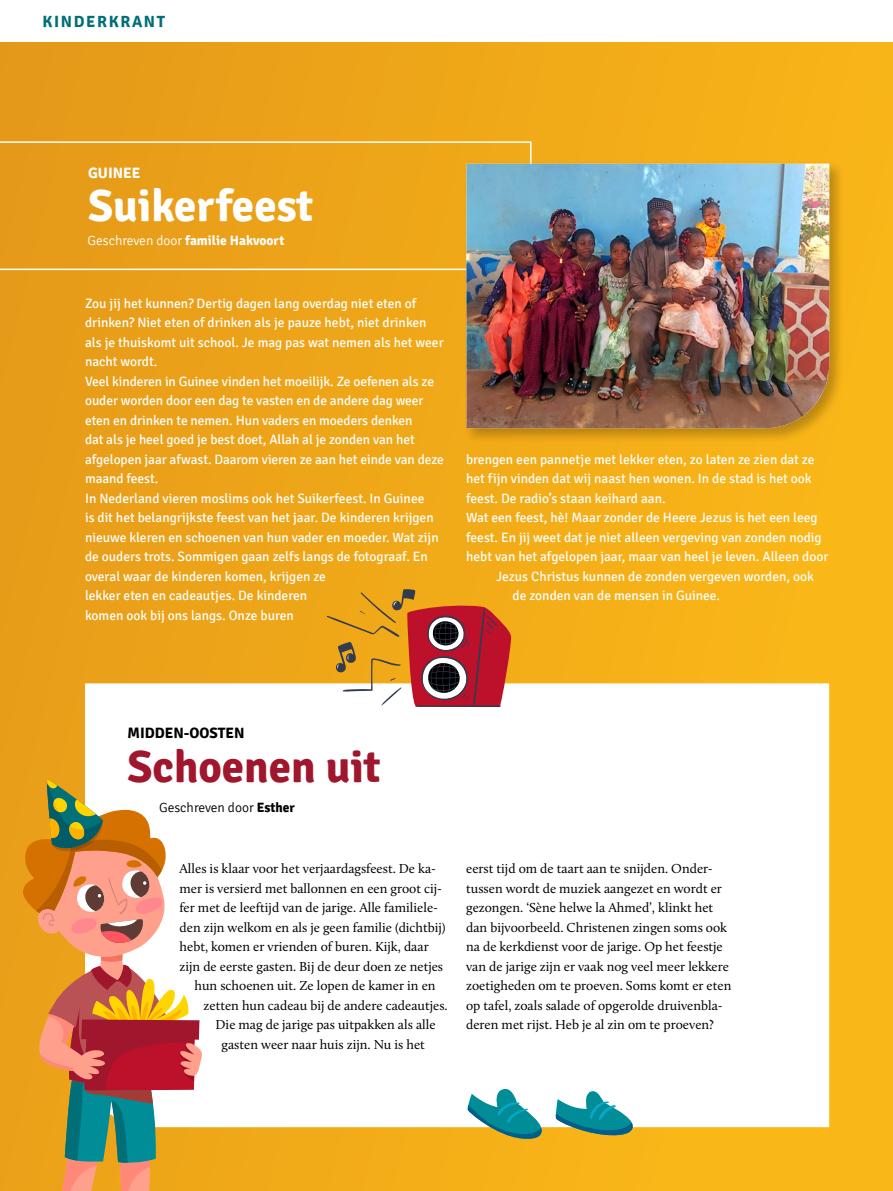
<style>
.page{position:relative;width:893px;height:1191px;background:#fff}
.page>*{position:absolute;margin:0;border:0;box-sizing:border-box;transform-origin:0 0}
.t1{font:700 45px "Signika";color:#a0162d}
.t2{font:700 45px "Signika";color:#fff}
.t3{font:700 16.2px "Signika";letter-spacing:.1em;color:#006f78}
.t4{font:700 15px "Signika";color:#000}
.t5{font:700 15px "Signika";color:#fff}
.t6{font:13.5px/19.5px "Signika";color:#fff}
.t7{font:13.5px/19.5px "Calluna";color:#000}
.t8{font:700 13.5px "Signika";color:#fff}
.t9{font:300 13.5px "Signika";color:#000}
.s1{font-weight:300}
.s2{font-weight:700}
</style>
<div class="page">
<div style="left:0;top:43px;width:893px;height:1148px;background:linear-gradient(to right,#e79b19,#fbb818)"></div>
<svg style="left:85px;top:683px;width:744px;height:444px"></svg>
<div style="left:0;top:141px;width:532px;height:130px;background:#eba119"></div>
<div style="left:463px;top:160px;width:382px;height:284px;background:#000;opacity:.25"></div>
<img style="left:466px;top:164px;width:363px;height:264px">
<svg style="left:327px;top:589px;width:185px;height:118px;background:#c77743"></svg>
<svg style="left:468px;top:1088px;width:75px;height:52px"></svg>
<svg style="left:556px;top:1088px;width:80px;height:49px"></svg>
<svg style="left:17px;top:779px;width:186px;height:412px"></svg>
<p class="t3" style="left:43px;top:12px;width:124px">KINDERKRANT</p>
<p class="t5" style="left:88px;top:164px;width:54px">GUINEE</p>
<h1 class="t2" style="left:88px;top:178px;width:227px">Suikerfeest</h1>
<p class="t8" style="left:87px;top:232px;width:198px"><span class="s1">Geschreven door</span> familie Hakvoort</p>
<p class="t6" style="left:85px;top:293px;width:360px">Zou jij het kunnen? Dertig dagen lang overdag niet eten of drinken? Niet eten of drinken als je pauze hebt, niet drinken als je thuiskomt uit school. Je mag pas wat nemen als het weer nacht wordt.<br>Veel kinderen in Guinee vinden het moeilijk. Ze oefenen als ze ouder worden door een dag te vasten en de andere dag weer eten en drinken te nemen. Hun vaders en moeders denken<br>dat als je heel goed je best doet, Allah al je zonden van het afgelopen jaar afwast. Daarom vieren ze aan het einde van deze maand feest.<br>In Nederland vieren moslims ook het Suikerfeest. In Guinee<br>is dit het belangrijkste feest van het jaar. De kinderen krijgen nieuwe kleren en schoenen van hun vader en moeder. Wat zijn de ouders trots. Sommigen gaan zelfs langs de fotograaf. En overal waar de kinderen komen, krijgen ze<br>lekker eten en cadeautjes. De kinderen<br>komen ook bij ons langs. Onze buren</p>
<p class="t6" style="left:466px;top:449px;width:350px">brengen een pannetje met lekker eten, zo laten ze zien dat ze</p>
<p class="t6" style="left:466px;top:469px;width:347px">het fijn vinden dat wij naast hen wonen. In de stad is het ook</p>
<p class="t6" style="left:466px;top:488px;width:201px">feest. De radio’s staan keihard aan.</p>
<p class="t6" style="left:466px;top:508px;width:353px">Wat een feest, hè! Maar zonder de Heere Jezus is het een leeg</p>
<p class="t6" style="left:466px;top:527px;width:357px">feest. En jij weet dat je niet alleen vergeving van zonden nodig</p>
<p class="t6" style="left:466px;top:547px;width:364px">hebt van het afgelopen jaar, maar van heel je leven. Alleen door</p>
<p class="t6" style="left:496px;top:566px;width:319px">Jezus Christus kunnen de zonden vergeven worden, ook</p>
<p class="t6" style="left:513px;top:586px;width:209px">de zonden van de mensen in Guinee.</p>
<p class="t4" style="left:128px;top:723px;width:118px">MIDDEN-OOSTEN</p>
<h1 class="t1" style="left:128px;top:740px;width:254px">Schoenen uit</h1>
<p class="t9" style="left:159px;top:800px;width:137px">Geschreven door <span class="s2">Esther</span></p>
<p class="t7" style="left:180px;top:859px;width:258px">Alles is klaar voor het verjaardagsfeest. De ka-</p>
<p class="t7" style="left:180px;top:878px;width:264px">mer is versierd met ballonnen en een groot cij-</p>
<p class="t7" style="left:180px;top:898px;width:260px">fer met de leeftijd van de jarige. Alle familiele-</p>
<p class="t7" style="left:180px;top:917px;width:268px">den zijn welkom en als je geen familie (dichtbij)</p>
<p class="t7" style="left:180px;top:937px;width:251px">hebt, komen er vrienden of buren. Kijk, daar</p>
<p class="t7" style="left:180px;top:956px;width:265px">zijn de eerste gasten. Bij de deur doen ze netjes</p>
<p class="t7" style="left:195px;top:976px;width:243px">hun schoenen uit. Ze lopen de kamer in en</p>
<p class="t7" style="left:204px;top:995px;width:246px">zetten hun cadeau bij de andere cadeautjes.</p>
<p class="t7" style="left:216px;top:1015px;width:222px">Die mag de jarige pas uitpakken als alle</p>
<p class="t7" style="left:222px;top:1034px;width:205px">gasten weer naar huis zijn. Nu is het</p>
<p class="t7" style="left:466px;top:859px;width:267px">eerst tijd om de taart aan te snijden. Onder&shy;tussen wordt de muziek aangezet en wordt er gezongen. ‘Sène helwe la Ahmed’, klinkt het dan bijvoorbeeld. Christenen zingen soms ook na de kerkdienst voor de jarige. Op het feestje van de jarige zijn er vaak nog veel meer lekkere zoetigheden om te proeven. Soms komt er eten op tafel, zoals salade of opgerolde druivenbla&shy;deren met rijst. Heb je al zin om te proeven?</p>
</div>
